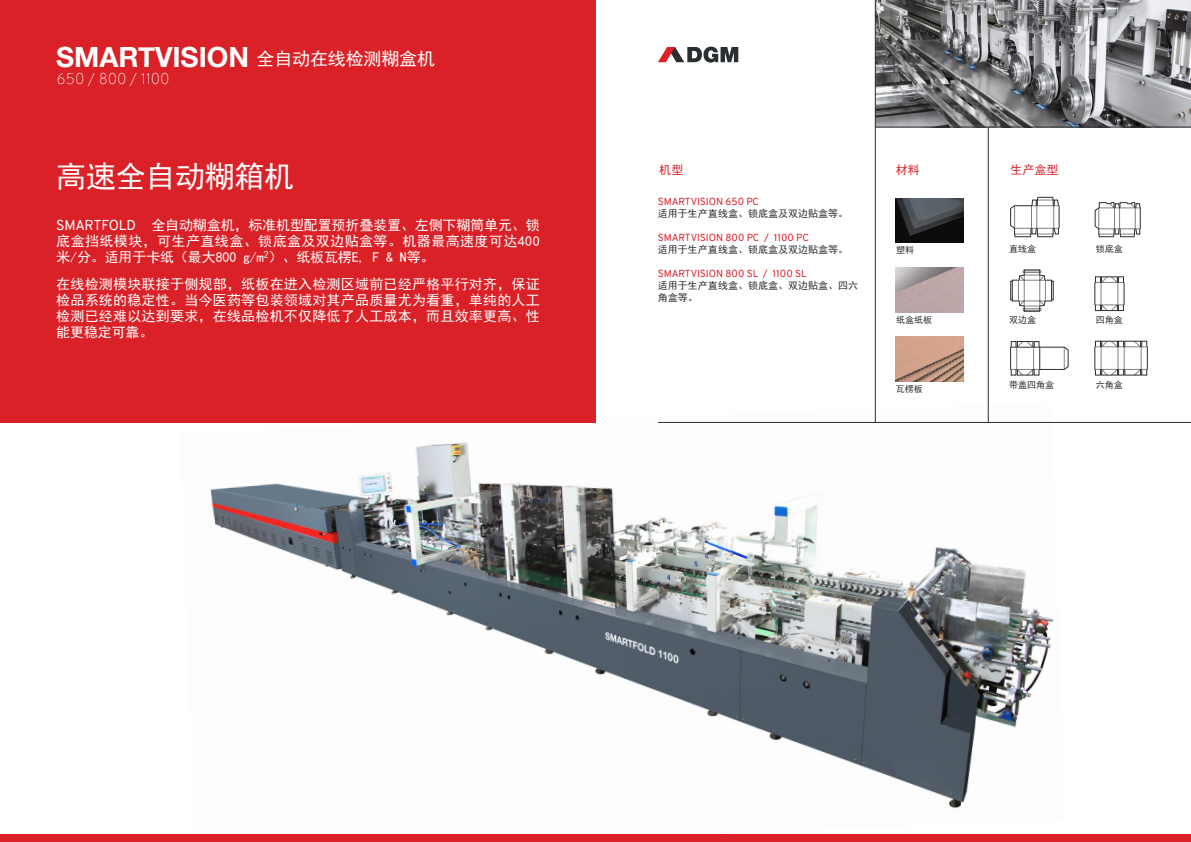
<style>
.page{position:relative;width:1191px;height:842px;background:#fff}
.page>*{position:absolute;margin:0;border:0;box-sizing:border-box;transform-origin:0 0}
.t1{font:30px "Sim Hei";letter-spacing:-.01em;color:#fff}
.t2{font:700 27.8px "Helvetica Neue";color:#fff}
.t3{font:18px "Sim Hei";letter-spacing:-.01em;color:#fff}
.t4{font:100 15.3px "Overpass";color:#fff}
.t5{font:14px/16px "Sim Hei";letter-spacing:.015em;color:#fff;text-align:justify}
.t6{font:12px "Sim Hei";color:#da2128}
.t7{font:10px "Overpass";color:#da2128}
.t8{font:10px/12px "Sim Hei";color:#2a2e30}
.t9{font:9px "Sim Hei";color:#2a2e30}
.s1{font-family:"Overpass"}
</style>
<div class="page">
<img style="left:180px;top:403px;width:885px;height:432px">
<div style="left:0;top:0;width:595px;height:422px;background:#da2128"></div>
<img style="left:876px;top:0;width:315px;height:127px">
<svg style="left:658px;top:47px;width:80px;height:16px"></svg>
<hr style="left:875px;top:127px;width:316px;height:1px;background:#2a2e30">
<hr style="left:658px;top:422px;width:533px;height:1px;background:#2a2e30">
<div style="left:0;top:835px;width:1191px;height:7px;background:#da2128"></div>
<img style="left:896px;top:268px;width:68px;height:45px">
<img style="left:896px;top:337px;width:67px;height:45px">
<img style="left:896px;top:198px;width:68px;height:45px">
<svg style="left:1094px;top:276px;width:30px;height:35px"></svg>
<svg style="left:1010px;top:341px;width:58px;height:35px"></svg>
<svg style="left:1094px;top:341px;width:54px;height:35px"></svg>
<svg style="left:1010px;top:197px;width:50px;height:40px"></svg>
<svg style="left:1094px;top:202px;width:47px;height:35px"></svg>
<div style="left:1012px;top:280px;width:6px;height:21px;border:1px solid #2a2e30"></div>
<svg style="left:1010px;top:281px;width:2px;height:19px"></svg>
<svg style="left:1018px;top:271px;width:35px;height:40px"></svg>
<hr style="left:875px;top:0;width:1px;height:422px;background:#2a2e30">
<hr style="left:988px;top:127px;width:1px;height:295px;background:#2a2e30">
<h2 class="t2" style="left:56px;top:35px;width:194px">SMARTVISION</h2>
<p class="t4" style="left:57px;top:68px;width:114px">650 / 800 / 1100</p>
<p class="t3" style="left:257px;top:50px;width:180px">全自动在线检测糊盒机</p>
<h1 class="t1" style="left:56px;top:161px;width:239px">高速全自动糊箱机</h1>
<p class="t6" style="left:659px;top:164px;width:25px">机型</p>
<p class="t6" style="left:896px;top:164px;width:25px">材料</p>
<p class="t6" style="left:1010px;top:164px;width:49px">生产盒型</p>
<p class="t5" style="left:56px;top:217px;width:485px"><span class="s1">SMARTFOLD</span> 全自动糊盒机，标准机型配置预折叠装置、左侧下糊筒单元、锁底盒挡纸模块，可生产直线盒、锁底盒及双边贴盒等。机器最高速度可达400米/分。适用于卡纸（最大800 g/m<sup>2</sup>）、纸板瓦楞E, F &amp; N等。</p>
<p class="t5" style="left:56px;top:276px;width:485px">在线检测模块联接于侧规部，纸板在进入检测区域前已经严格平行对齐，保证检品系统的稳定性。当今医药等包装领域对其产品质量尤为看重，单纯的人工检测已经难以达到要求，在线品检机不仅降低了人工成本，而且效率更高、性能更稳定可靠。</p>
<p class="t7" style="left:658px;top:194px;width:103px">SMARTVISION 650 PC</p>
<p class="t8" style="left:658px;top:207px;width:191px">适用于生产直线盒、锁底盒及双边贴盒等。</p>
<p class="t7" style="left:658px;top:230px;width:152px">SMARTVISION 800 PC / 1100 PC</p>
<p class="t8" style="left:658px;top:243px;width:191px">适用于生产直线盒、锁底盒及双边贴盒等。</p>
<p class="t7" style="left:658px;top:266px;width:150px">SMARTVISION 800 SL / 1100 SL</p>
<p class="t8" style="left:658px;top:279px;width:201px">适用于生产直线盒、锁底盒、双边贴盒、四六角盒等。</p>
<p class="t9" style="left:896px;top:245px;width:19px">塑料</p>
<p class="t9" style="left:896px;top:315px;width:37px">纸盒纸板</p>
<p class="t9" style="left:896px;top:384px;width:28px">瓦楞板</p>
<p class="t9" style="left:1009px;top:244px;width:28px">直线盒</p>
<p class="t9" style="left:1009px;top:315px;width:28px">双边盒</p>
<p class="t9" style="left:1009px;top:380px;width:46px">带盖四角盒</p>
<p class="t9" style="left:1095px;top:244px;width:28px">锁底盒</p>
<p class="t9" style="left:1095px;top:315px;width:28px">四角盒</p>
<p class="t9" style="left:1095px;top:380px;width:28px">六角盒</p>
</div>
